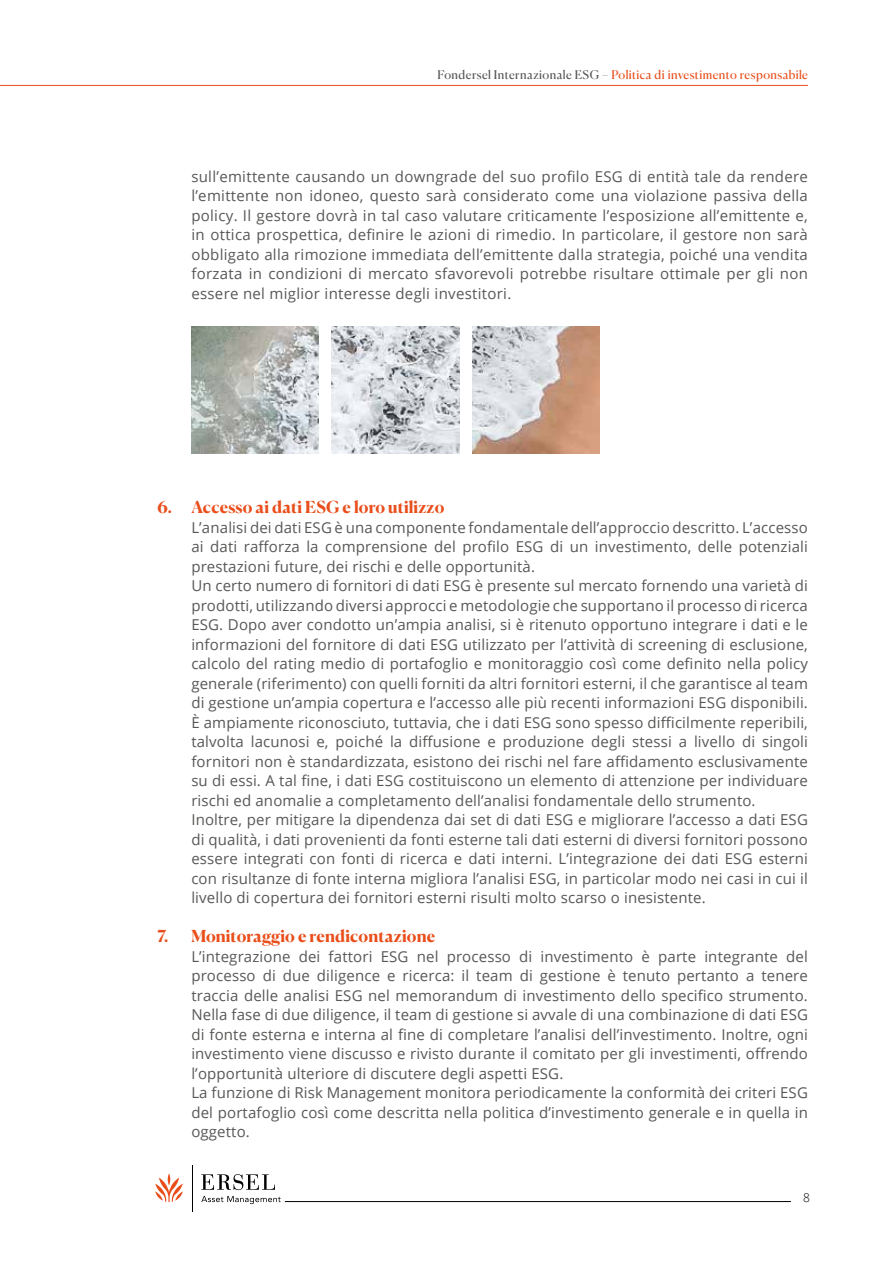
<style>
.page{position:relative;width:893px;height:1263px;background:#fff}
.page>*{position:absolute;margin:0;border:0;box-sizing:border-box;transform-origin:0 0}
.t1{font:700 16.5px "Canela";letter-spacing:.005em;color:#e94e1b}
.t2{font:15px/19.5px "Open Sans";letter-spacing:.01em;color:#575756}
.t3{font:12px "Canela";letter-spacing:.04em;color:#e94e1b}
.t4{font:300 12px "Open Sans";color:#000}
.s1{color:#575756}
</style>
<div class="page">
<hr style="left:0;top:85px;width:808px;height:1px;background:#e94e1b">
<hr style="left:285px;top:1201px;width:506px;height:1px;background:#000">
<svg style="left:201px;top:1196px;width:80px;height:8px"></svg>
<svg style="left:201px;top:1174px;width:74px;height:16px"></svg>
<hr style="left:192px;top:1165px;width:1px;height:46px;background:#000">
<svg style="left:155px;top:1173px;width:28px;height:29px"></svg>
<img style="left:191px;top:326px;width:128px;height:128px">
<img style="left:332px;top:326px;width:127px;height:128px">
<img style="left:472px;top:326px;width:128px;height:128px">
<p class="t3" style="left:438px;top:66px;width:372px"><span class="s1">Fondersel Internazionale ESG –</span> Politica di investimento responsabile</p>
<p class="t2" style="left:191px;top:166px;width:618px;text-align:justify">sull’emittente causando un downgrade del suo profilo ESG di entità tale da rendere l’emittente non idoneo, questo sarà considerato come una violazione passiva della policy. Il gestore dovrà in tal caso valutare criticamente l’esposizione all’emittente e, in ottica prospettica, definire le azioni di rimedio. In particolare, il gestore non sarà obbligato alla rimozione immediata dell’emittente dalla strategia, poiché una vendita forzata in condizioni di mercato sfavorevoli potrebbe risultare ottimale per gli non essere nel miglior interesse degli investitori.</p>
<p class="t1" style="left:157px;top:494px;width:289px">6. Accesso ai dati ESG e loro utilizzo</p>
<p class="t2" style="left:191px;top:517px;width:618px">L’analisi dei dati ESG è una componente fondamentale dell’approccio descritto. L’accesso ai dati rafforza la comprensione del profilo ESG di un investimento, delle potenziali prestazioni future, dei rischi e delle opportunità.<br>Un certo numero di fornitori di dati ESG è presente sul mercato fornendo una varietà di prodotti, utilizzando diversi approcci e metodologie che supportano il processo di ricerca ESG. Dopo aver condotto un’ampia analisi, si è ritenuto opportuno integrare i dati e le informazioni del fornitore di dati ESG utilizzato per l’attività di screening di esclusione, calcolo del rating medio di portafoglio e monitoraggio così come definito nella policy generale (riferimento) con quelli forniti da altri fornitori esterni, il che garantisce al team di gestione un’ampia copertura e l’accesso alle più recenti informazioni ESG disponibili.<br>È ampiamente riconosciuto, tuttavia, che i dati ESG sono spesso difficilmente reperibili, talvolta lacunosi e, poiché la diffusione e produzione degli stessi a livello di singoli fornitori non è standardizzata, esistono dei rischi nel fare affidamento esclusivamente su di essi. A tal fine, i dati ESG costituiscono un elemento di attenzione per individuare rischi ed anomalie a completamento dell’analisi fondamentale dello strumento.<br>Inoltre, per mitigare la dipendenza dai set di dati ESG e migliorare l’accesso a dati ESG di qualità, i dati provenienti da fonti esterne tali dati esterni di diversi fornitori possono essere integrati con fonti di ricerca e dati interni. L’integrazione dei dati ESG esterni con risultanze di fonte interna migliora l’analisi ESG, in particolar modo nei casi in cui il livello di copertura dei fornitori esterni risulti molto scarso o inesistente.</p>
<p class="t1" style="left:157px;top:923px;width:279px">7. Monitoraggio e rendicontazione</p>
<p class="t2" style="left:191px;top:946px;width:618px">L’integrazione dei fattori ESG nel processo di investimento è parte integrante del processo di due diligence e ricerca: il team di gestione è tenuto pertanto a tenere traccia delle analisi ESG nel memorandum di investimento dello specifico strumento.<br>Nella fase di due diligence, il team di gestione si avvale di una combinazione di dati ESG di fonte esterna e interna al fine di completare l’analisi dell’investimento. Inoltre, ogni investimento viene discusso e rivisto durante il comitato per gli investimenti, offrendo l’opportunità ulteriore di discutere degli aspetti ESG.<br>La funzione di Risk Management monitora periodicamente la conformità dei criteri ESG del portafoglio così come descritta nella politica d’investimento generale e in quella in oggetto.</p>
<p class="t4" style="left:803px;top:1189px;width:8px">8</p>
</div>
